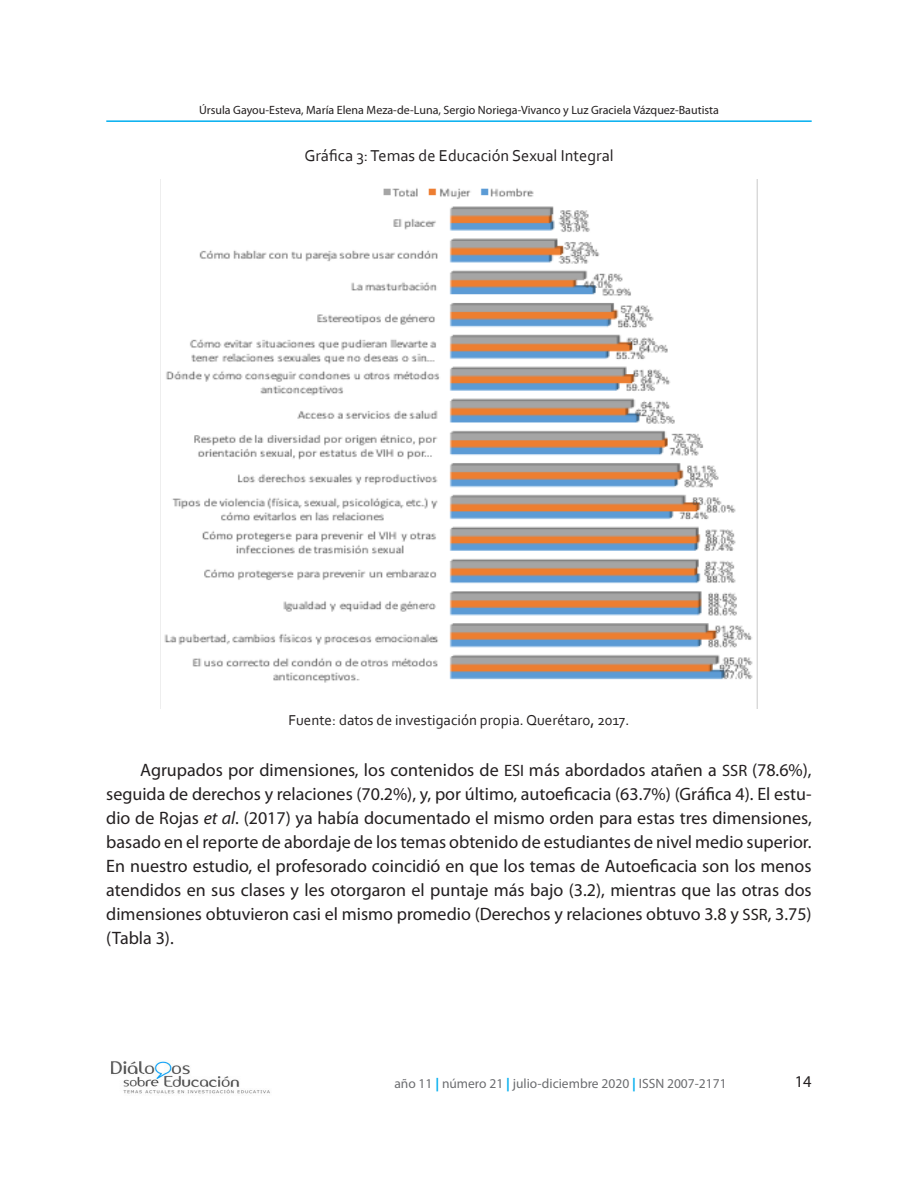
<style>
.page{position:relative;width:918px;height:1188px;background:#fff}
.page>*{position:absolute;margin:0;border:0;box-sizing:border-box;transform-origin:0 0}
.sangria{font:18px/24px "Myriad Pro";color:#231f20;text-align:justify}
.Cuadros_texto{font:16.5px "Corbel";color:#231f20}
.t1{font:16.5px "Myriad Pro";color:#231f20}
.Cuadros_texto-2{font:15px "Corbel";color:#231f20}
.t2{font:13.5px "Myriad Pro";color:#6c6d70}
.t3{font:12px "Myriad Pro";color:#231f20}
.s1{font-size:16.5px}
.s2{font-style:italic}
.s3{font-weight:700;color:#00aeef}
</style>
<div class="page">
<hr style="left:106px;top:120px;width:706px;height:2px;background:#00aeef">
<img style="left:111px;top:1060px;width:159px;height:34px">
<img style="left:160px;top:179px;width:598px;height:530px">
<p class="t3" style="left:199px;top:104px;width:521px">Úrsula Gayou-Esteva, María Elena Meza-de-Luna, Sergio Noriega-Vivanco y Luz Graciela Vázquez-Bautista</p>
<p class="Cuadros_texto" style="left:304px;top:146px;width:311px">Gráfica 3: Temas de Educación Sexual Integral</p>
<p class="Cuadros_texto-2" style="left:289px;top:711px;width:342px">Fuente: datos de investigación propia. Querétaro, 2017.</p>
<p class="sangria" style="left:106px;top:759px;width:707px;text-indent:34px">Agrupados por dimensiones, los contenidos de <span class="s1">ESI</span> más abordados atañen a <span class="s1">SSR</span> (78.6%), seguida de derechos y relaciones (70.2%), y, por último, autoeficacia (63.7%) (Gráfica 4). El estu&shy;dio de Rojas <span class="s2">et al</span>. (2017) ya había documentado el mismo orden para estas tres dimensiones, basado en el reporte de abordaje de los temas obtenido de estudiantes de nivel medio superior.<br>En nuestro estudio, el profesorado coincidió en que los temas de Autoeficacia son los menos atendidos en sus clases y les otorgaron el puntaje más bajo (3.2), mientras que las otras dos dimensiones obtuvieron casi el mismo promedio (Derechos y relaciones obtuvo 3.8 y <span class="s1">SSR</span>, 3.75) (Tabla 3).</p>
<p class="t2" style="left:394px;top:1076px;width:334px">año 11 <span class="s3">|</span> número 21 <span class="s3">|</span> julio-diciembre 2020 <span class="s3">|</span> ISSN 2007-2171</p>
<p class="t1" style="left:795px;top:1072px;width:18px">14</p>
</div>
